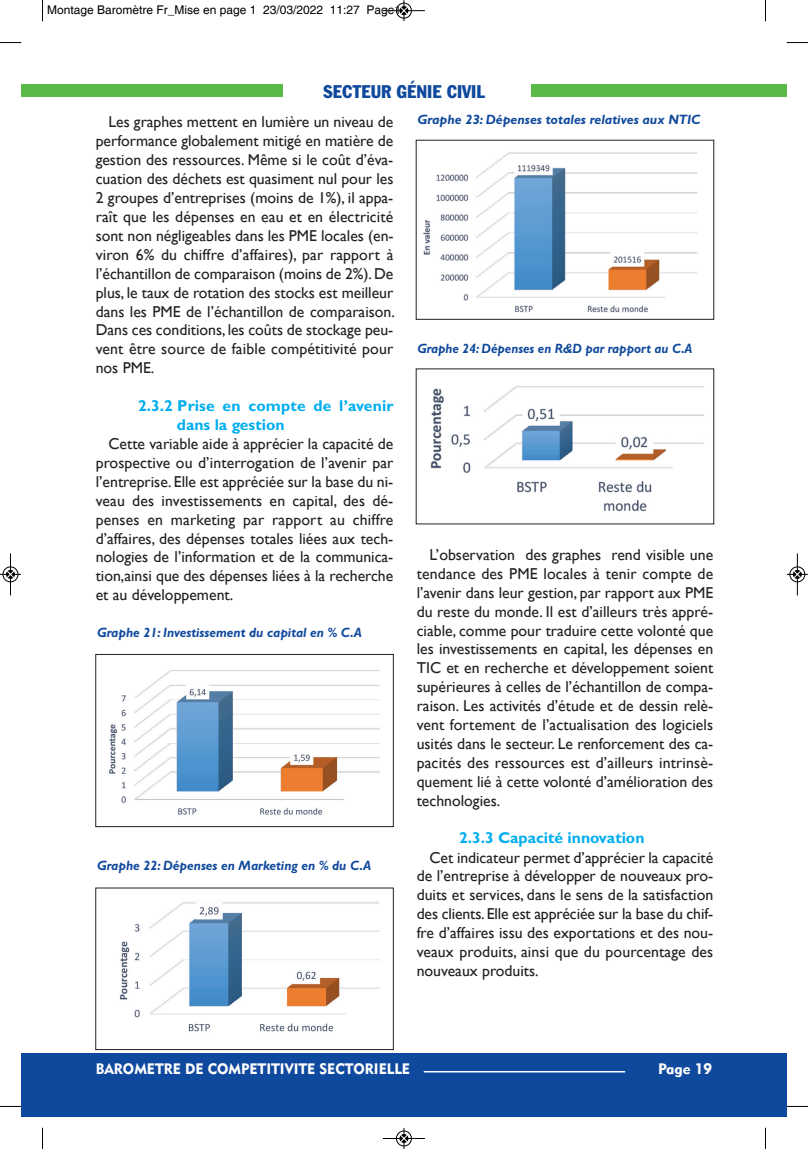
<style>
.page{position:relative;width:808px;height:1149px;background:#fff}
.page>*{position:absolute;margin:0;border:0;box-sizing:border-box;transform-origin:0 0}
.t1{font:condensed 18px "Franklin Gothic BT";color:#0f499d}
.t2{font:15.75px/18.9px "Gill Sans";color:#231f20;text-align:justify}
.t3{font:700 15.75px/18.9px "Gill Sans";color:#00aeef}
.t4{font:15px "Geometric 415 BT Black A";color:#fff;scale:.95 1}
.t5{font:15px "Geometric 415 BT Black A";color:#fff}
.t6{font:italic 700 13.5px "Gill Sans";color:#0f499d}
.t7{font:italic 700 13.5px "Gill Sans";color:#0f499d;scale:.94 1}
.t8{font:12px "Helvetica";color:#000}
</style>
<div class="page">
<div style="left:43px;top:1052px;width:744px;height:64px;background:#0f499d"></div>
<div style="left:43px;top:84px;width:239px;height:13px;background:#59ba47"></div>
<div style="left:531px;top:84px;width:256px;height:13px;background:#59ba47"></div>
<hr style="left:424px;top:1070px;width:201px;height:2px;background:#fff">
<div style="left:21px;top:84px;width:22px;height:13px;background:#59ba47"></div>
<div style="left:21px;top:1052px;width:22px;height:64px;background:#0f499d"></div>
<img style="left:109px;top:670px;width:271px;height:145px">
<div style="left:95px;top:654px;width:299px;height:172px;border:1px solid #231f20"></div>
<img style="left:120px;top:902px;width:259px;height:130px">
<div style="left:95px;top:887px;width:299px;height:162px;border:1px solid #231f20"></div>
<img style="left:423px;top:152px;width:275px;height:161px">
<img style="left:430px;top:386px;width:274px;height:126px">
<svg style="left:42px;top:0;width:1px;height:21px"></svg>
<svg style="left:0;top:42px;width:21px;height:1px"></svg>
<svg style="left:765px;top:0;width:1px;height:21px"></svg>
<svg style="left:787px;top:42px;width:21px;height:1px"></svg>
<svg style="left:42px;top:1127px;width:1px;height:21px"></svg>
<svg style="left:0;top:1105px;width:21px;height:1px"></svg>
<svg style="left:765px;top:1127px;width:1px;height:21px"></svg>
<svg style="left:787px;top:1105px;width:21px;height:1px"></svg>
<div style="left:396px;top:3px;width:16px;height:16px;border:1px solid #fff;border-radius:50%"></div>
<hr style="left:383px;top:10px;width:42px;height:1px;background:#000">
<div style="left:396px;top:3px;width:16px;height:15px;border:1px solid #000;border-radius:50%"></div>
<svg style="left:400px;top:0;width:8px;height:21px"></svg>
<div style="left:396px;top:1130px;width:16px;height:16px;border:1px solid #fff;border-radius:50%"></div>
<hr style="left:383px;top:1137px;width:42px;height:1px;background:#000">
<div style="left:396px;top:1130px;width:16px;height:15px;border:1px solid #000;border-radius:50%"></div>
<svg style="left:400px;top:1128px;width:8px;height:20px"></svg>
<hr style="left:10px;top:553px;width:1px;height:42px;background:#000">
<div style="left:3px;top:566px;width:15px;height:16px;border:1px solid #000;border-radius:50%"></div>
<svg style="left:0;top:570px;width:21px;height:8px"></svg>
<div style="left:789px;top:566px;width:16px;height:16px;border:1px solid #fff;border-radius:50%"></div>
<hr style="left:797px;top:553px;width:1px;height:42px;background:#000">
<div style="left:790px;top:566px;width:15px;height:16px;border:1px solid #000;border-radius:50%"></div>
<svg style="left:787px;top:570px;width:21px;height:8px"></svg>
<p class="t8" style="left:47px;top:2px;width:362px">Montage Baromètre Fr_Mise en page 1 23/03/2022 11:27 Page19</p>
<p class="t1" style="left:323px;top:85px;width:163px">SECTEUR GÉNIE CIVIL</p>
<p class="t2" style="left:96px;top:112px;width:301px;text-indent:13px">Les graphes mettent en lumière un niveau de performance globalement mitigé en matière de gestion des ressources. Même si le coût d’éva&shy;cuation des déchets est quasiment nul pour les 2 groupes d’entreprises (moins de 1%), il appa&shy;raît que les dépenses en eau et en électricité sont non négligeables dans les PME locales (en&shy;viron 6% du chiffre d’affaires), par rapport à l’échantillon de comparaison (moins de 2%).De plus, le taux de rotation des stocks est meilleur dans les PME de l’échantillon de comparaison.<br>Dans ces conditions, les coûts de stockage peu&shy;vent être source de faible compétitivité pour nos PME.</p>
<p class="t3" style="left:177px;top:397px;width:218px;text-indent:-39px">2.3.2 Prise en compte de l’avenir dans la gestion</p>
<p class="t2" style="left:96px;top:434px;width:299px;text-indent:13px">Cette variable aide à apprécier la capacité de prospective ou d’interrogation de l’avenir par l’entreprise. Elle est appréciée sur la base du ni&shy;veau des investissements en capital, des dé&shy;penses en marketing par rapport au chiffre d’affaires, des dépenses totales liées aux tech&shy;nologies de l’information et de la communica&shy;tion,ainsi que des dépenses liées à la recherche et au développement.</p>
<p class="t6" style="left:97px;top:627px;width:266px">Graphe 21: Investissement du capital en % C.A</p>
<p class="t6" style="left:97px;top:860px;width:276px">Graphe 22: Dépenses en Marketing en % du C.A</p>
<p class="t6" style="left:417px;top:114px;width:285px">Graphe 23: Dépenses totales relatives aux NTIC</p>
<p class="t7" style="left:417px;top:343px;width:294px">Graphe 24: Dépenses en R&amp;D par rapport au C.A</p>
<p class="t2" style="left:417px;top:545px;width:298px;text-indent:13px">L’observation des graphes rend visible une tendance des PME locales à tenir compte de l’avenir dans leur gestion, par rapport aux PME du reste du monde. Il est d’ailleurs très appré&shy;ciable, comme pour traduire cette volonté que les investissements en capital, les dépenses en TIC et en recherche et développement soient supérieures à celles de l’échantillon de compa&shy;raison. Les activités d’étude et de dessin relè&shy;vent fortement de l’actualisation des logiciels usités dans le secteur. Le renforcement des ca&shy;pacités des ressources est d’ailleurs intrinsè&shy;quement lié à cette volonté d’amélioration des technologies.</p>
<p class="t3" style="left:459px;top:829px;width:187px">2.3.3 Capacité innovation</p>
<p class="t2" style="left:417px;top:847px;width:298px;text-indent:13px">Cet indicateur permet d’apprécier la capacité de l’entreprise à développer de nouveaux pro&shy;duits et services, dans le sens de la satisfaction des clients. Elle est appréciée sur la base du chif&shy;fre d’affaires issu des exportations et des nou&shy;veaux produits, ainsi que du pourcentage des nouveaux produits.</p>
<p class="t4" style="left:96px;top:1062px;width:332px">BAROMETRE DE COMPETITIVITE SECTORIELLE</p>
<p class="t5" style="left:658px;top:1062px;width:56px">Page 19</p>
</div>
